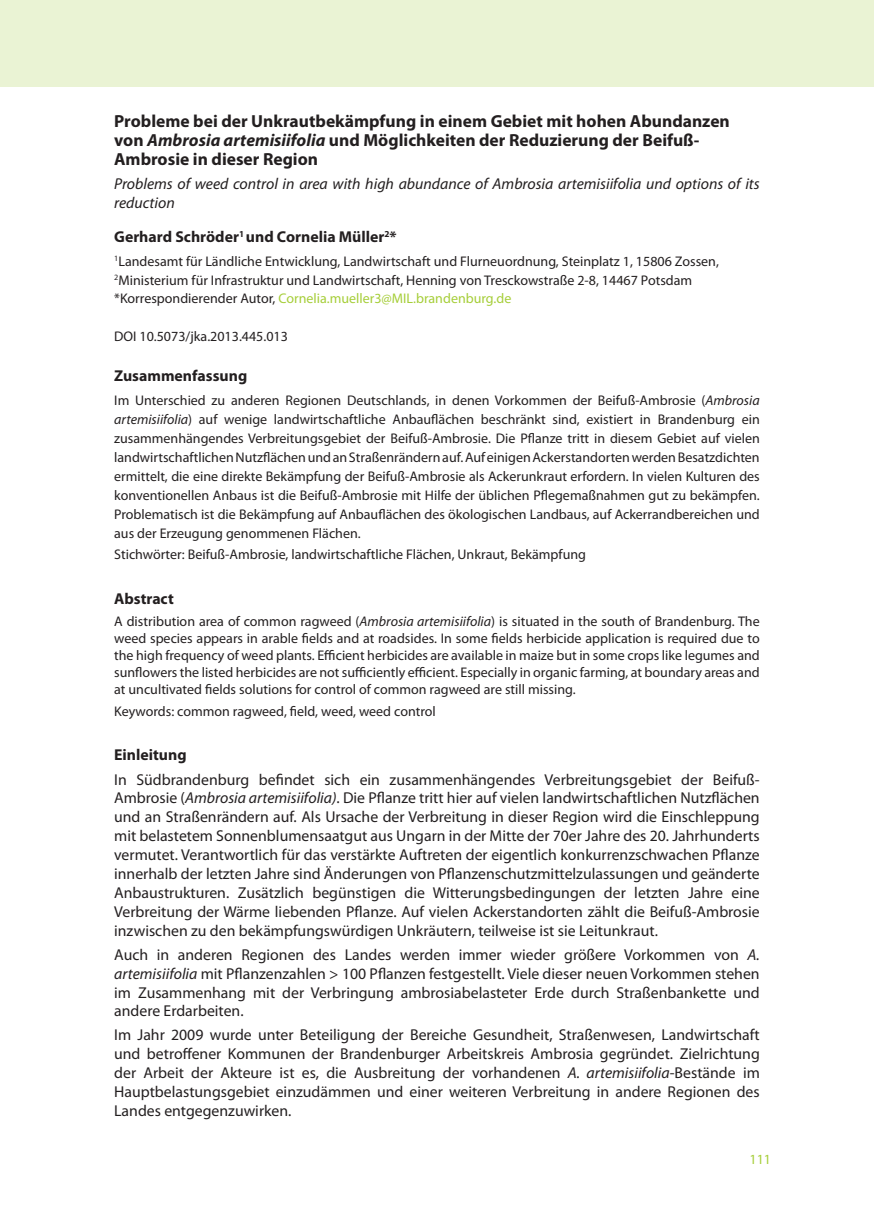
<style>
.page{position:relative;width:874px;height:1221px;background:#fff}
.page>*{position:absolute;margin:0;border:0;box-sizing:border-box;transform-origin:0 0}
.t1{font:700 17.5px/18.9px "Myriad Pro";color:#231f20}
.t2{font:15.75px/18.9px "Myriad Pro";color:#231f20;text-align:justify}
.t3{font:italic 15.75px/18.9px "Myriad Pro";color:#231f20}
.t4{font:700 15.75px "Myriad Pro";color:#231f20}
.t5{font:14px/18.9px "Myriad Pro";color:#231f20;text-align:justify}
.t6{font:14px "Myriad Pro";color:#a6ce39}
.s1{font-style:italic}
.s2{color:#a6ce39}
.s3{font-weight:700}
</style>
<div class="page">
<div style="left:0;top:0;width:873px;height:87px;background:#eaf3d4"></div>
<p class="t1" style="left:114px;top:111px;width:617px">Probleme bei der Unkrautbekämpfung in einem Gebiet mit hohen Abundanzen von <span class="s1">Ambrosia artemisiifolia</span> und Möglichkeiten der Reduzierung der Beifuß-<br>Ambrosie in dieser Region</p>
<p class="t3" style="left:114px;top:174px;width:646px">Problems of weed control in area with high abundance of Ambrosia artemisiifolia und options of its reduction</p>
<p class="t4" style="left:114px;top:226px;width:284px">Gerhard Schröder<sup>1</sup> und Cornelia Müller<sup>2</sup>*</p>
<p class="t5" style="left:114px;top:251px;width:606px;text-align:left"><sup>1</sup>Landesamt für Ländliche Entwicklung, Landwirtschaft und Flurneuordnung, Steinplatz 1, 15806 Zossen,<br><sup>2</sup>Ministerium für Infrastruktur und Landwirtschaft, Henning von Tresckowstraße 2-8, 14467 Potsdam *Korrespondierender Autor, <span class="s2">Cornelia.mueller3@MIL.brandenburg.de</span></p>
<p class="t5" style="left:114px;top:327px;width:175px">DOI 10.5073/jka.2013.445.013</p>
<p class="t4" style="left:114px;top:365px;width:134px">Zusammenfassung</p>
<p class="t5" style="left:114px;top:391px;width:646px">Im Unterschied zu anderen Regionen Deutschlands, in denen Vorkommen der Beifuß-Ambrosie (<span class="s1">Ambrosia artemisiifolia</span>) auf wenige landwirtschaftliche Anbauflächen beschränkt sind, existiert in Brandenburg ein zusammenhängendes Verbreitungsgebiet der Beifuß-Ambrosie. Die Pflanze tritt in diesem Gebiet auf vielen landwirtschaftlichen Nutzflächen und an Straßenrändern auf. Auf einigen Ackerstandorten werden Besatzdichten ermittelt, die eine direkte Bekämpfung der Beifuß-Ambrosie als Ackerunkraut erfordern. In vielen Kulturen des konventionellen Anbaus ist die Beifuß-Ambrosie mit Hilfe der üblichen Pflegemaßnahmen gut zu bekämpfen.<br>Problematisch ist die Bekämpfung auf Anbauflächen des ökologischen Landbaus, auf Ackerrandbereichen und aus der Erzeugung genommenen Flächen.</p>
<p class="t5" style="left:114px;top:545px;width:473px">Stichwörter: Beifuß-Ambrosie, landwirtschaftliche Flächen, Unkraut, Bekämpfung</p>
<p class="t4" style="left:114px;top:588px;width:61px">Abstract</p>
<p class="t5" style="left:114px;top:613px;width:646px;line-height:16.8px">A distribution area of common ragweed (<span class="s1">Ambrosia artemisiifolia</span>) is situated in the south of Brandenburg. The weed species appears in arable fields and at roadsides. In some fields herbicide application is required due to the high frequency of weed plants. Efficient herbicides are available in maize but in some crops like legumes and sunflowers the listed herbicides are not sufficiently efficient. Especially in organic farming, at boundary areas and at uncultivated fields solutions for control of common ragweed are still missing.</p>
<p class="t5" style="left:114px;top:701px;width:323px">Keywords: common ragweed, field, weed, weed control</p>
<p class="t2" style="left:114px;top:742px;width:646px;line-height:24.2px"><span class="s3">Einleitung<br></span>In Südbrandenburg befindet sich ein zusammenhängendes Verbreitungsgebiet der Beifuß-</p>
<p class="t2" style="left:114px;top:788px;width:646px">Ambrosie (<span class="s1">Ambrosia artemisiifolia)</span>. Die Pflanze tritt hier auf vielen landwirtschaftlichen Nutzflächen und an Straßenrändern auf. Als Ursache der Verbreitung in dieser Region wird die Einschleppung mit belastetem Sonnenblumensaatgut aus Ungarn in der Mitte der 70er Jahre des 20. Jahrhunderts vermutet. Verantwortlich für das verstärkte Auftreten der eigentlich konkurrenzschwachen Pflanze innerhalb der letzten Jahre sind Änderungen von Pflanzenschutzmittelzulassungen und geänderte Anbaustrukturen. Zusätzlich begünstigen die Witterungsbedingungen der letzten Jahre eine Verbreitung der Wärme liebenden Pflanze. Auf vielen Ackerstandorten zählt die Beifuß-Ambrosie inzwischen zu den bekämpfungswürdigen Unkräutern, teilweise ist sie Leitunkraut.</p>
<p class="t2" style="left:114px;top:944px;width:646px">Auch in anderen Regionen des Landes werden immer wieder größere Vorkommen von <span class="s1">A. artemisiifolia</span> mit Pflanzenzahlen &gt; 100 Pflanzen festgestellt. Viele dieser neuen Vorkommen stehen im Zusammenhang mit der Verbringung ambrosiabelasteter Erde durch Straßenbankette und andere Erdarbeiten.</p>
<p class="t2" style="left:114px;top:1025px;width:646px">Im Jahr 2009 wurde unter Beteiligung der Bereiche Gesundheit, Straßenwesen, Landwirtschaft und betroffener Kommunen der Brandenburger Arbeitskreis Ambrosia gegründet. Zielrichtung der Arbeit der Akteure ist es, die Ausbreitung der vorhandenen <span class="s1">A. artemisiifolia</span>-Bestände im Hauptbelastungsgebiet einzudämmen und einer weiteren Verbreitung in andere Regionen des Landes entgegenzuwirken.</p>
<p class="t6" style="left:749px;top:1150px;width:23px">111</p>
</div>
